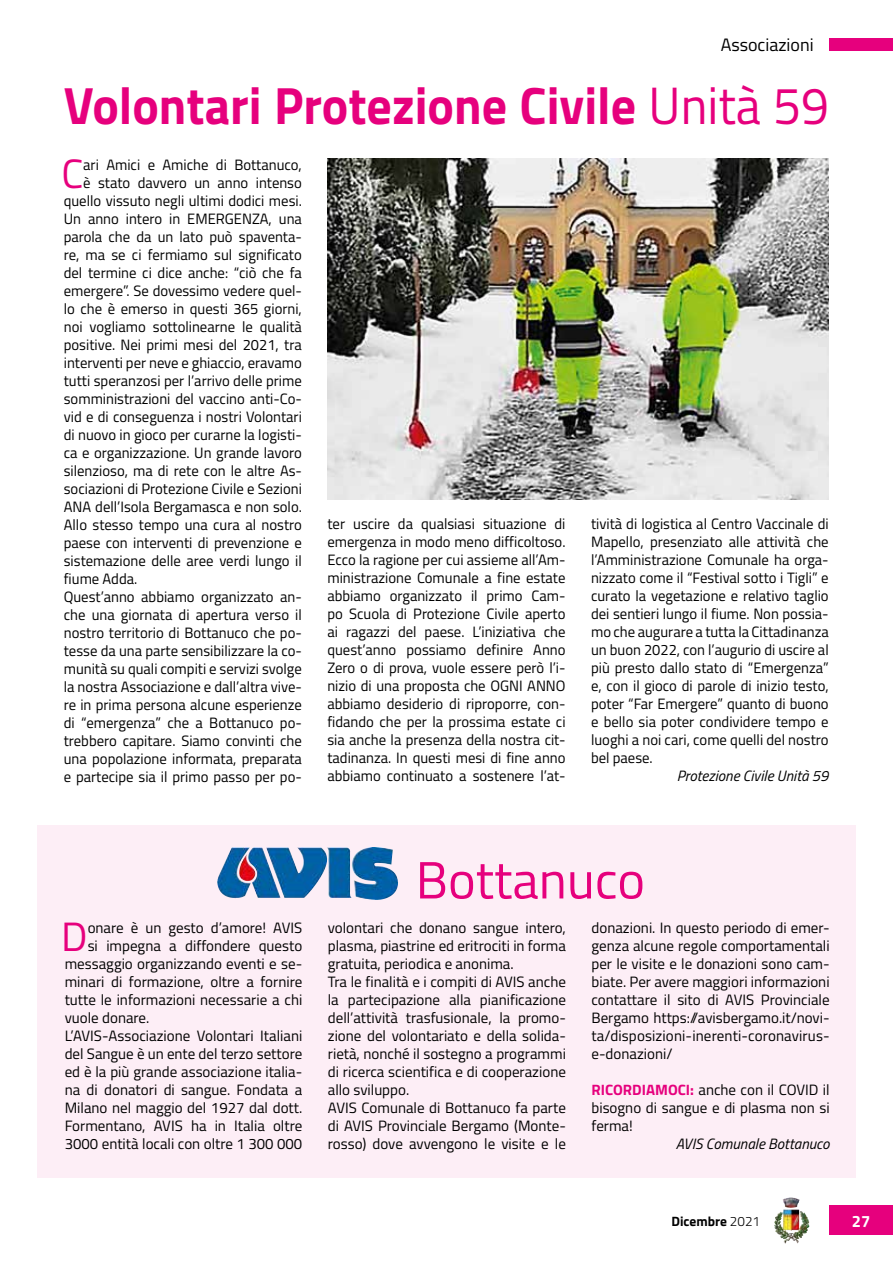
<style>
.page{position:relative;width:893px;height:1263px;background:#fff}
.page>*{position:absolute;margin:0;border:0;box-sizing:border-box;transform-origin:0 0}
.t1{font:700 52.5px "Titillium";color:#e6007d;scale:.95 1}
.t2{font:52.5px "Titillium";color:#e6007d}
.t3{font:40.95px "Titillium";color:#e6007d}
.t4{font:18px "Titillium";color:#000}
.t5{font:700 16.5px "Titillium";color:#fff}
.t6{font:15px/18px "Titillium";color:#000;text-align:justify}
.t7{font:italic 15px "Titillium";color:#000}
.t8{font:700 13.5px "Titillium";color:#000}
.s1{font-weight:400}
.s2{font-weight:700;color:#e6007d}
.s3{font-weight:300}
</style>
<div class="page">
<img style="left:783px;top:1197px;width:13px;height:11px">
<div style="left:829px;top:1205px;width:64px;height:30px;background:#e6007d"></div>
<div style="left:829px;top:38px;width:64px;height:13px;background:#e6007d"></div>
<img style="left:328px;top:159px;width:501px;height:341px">
<div style="left:37px;top:825px;width:819px;height:352px;background:#fdeef6"></div>
<img style="left:352px;top:847px;width:24px;height:37px">
<p class="t4" style="left:721px;top:31px;width:95px">Associazioni</p>
<h1 class="t1" style="left:64px;top:66px;width:807px">Volontari Protezione Civile <span class="s1">Unità 59</span></h1>
<h2 class="t3" style="left:61px;top:144px;width:23px">C</h2>
<p class="t6" style="left:83px;top:155px;width:220px">ari Amici e Amiche di Bottanuco,</p>
<p class="t6" style="left:83px;top:173px;width:220px">è stato davvero un anno intenso</p>
<p class="t6" style="left:64px;top:191px;width:240px">quello vissuto negli ultimi dodici mesi.</p>
<p class="t6" style="left:64px;top:209px;width:240px">Un anno intero in EMERGENZA, una</p>
<p class="t6" style="left:64px;top:227px;width:240px">parola che da un lato può spaventa-</p>
<p class="t6" style="left:64px;top:245px;width:240px">re, ma se ci fermiamo sul significato</p>
<p class="t6" style="left:64px;top:263px;width:240px">del termine ci dice anche: “ciò che fa</p>
<p class="t6" style="left:64px;top:281px;width:240px">emergere”. Se dovessimo vedere quel-</p>
<p class="t6" style="left:64px;top:299px;width:240px">lo che è emerso in questi 365 giorni,</p>
<p class="t6" style="left:64px;top:317px;width:240px">noi vogliamo sottolinearne le qualità</p>
<p class="t6" style="left:64px;top:335px;width:240px">positive. Nei primi mesi del 2021, tra</p>
<p class="t6" style="left:64px;top:353px;width:240px">interventi per neve e ghiaccio, eravamo</p>
<p class="t6" style="left:64px;top:371px;width:240px">tutti speranzosi per l’arrivo delle prime</p>
<p class="t6" style="left:64px;top:389px;width:240px">somministrazioni del vaccino anti-Co-</p>
<p class="t6" style="left:64px;top:407px;width:240px">vid e di conseguenza i nostri Volontari</p>
<p class="t6" style="left:64px;top:425px;width:240px">di nuovo in gioco per curarne la logisti-</p>
<p class="t6" style="left:64px;top:443px;width:240px">ca e organizzazione. Un grande lavoro</p>
<p class="t6" style="left:64px;top:461px;width:240px">silenzioso, ma di rete con le altre As-</p>
<p class="t6" style="left:64px;top:479px;width:240px">sociazioni di Protezione Civile e Sezioni</p>
<p class="t6" style="left:64px;top:497px;width:240px">ANA dell’Isola Bergamasca e non solo.</p>
<p class="t6" style="left:64px;top:515px;width:240px">Allo stesso tempo una cura al nostro</p>
<p class="t6" style="left:64px;top:533px;width:240px">paese con interventi di prevenzione e</p>
<p class="t6" style="left:64px;top:551px;width:240px">sistemazione delle aree verdi lungo il</p>
<p class="t6" style="left:64px;top:569px;width:75px">fiume Adda.</p>
<p class="t6" style="left:64px;top:587px;width:240px">Quest’anno abbiamo organizzato an-</p>
<p class="t6" style="left:64px;top:605px;width:240px">che una giornata di apertura verso il</p>
<p class="t6" style="left:64px;top:623px;width:240px">nostro territorio di Bottanuco che po-</p>
<p class="t6" style="left:64px;top:641px;width:240px">tesse da una parte sensibilizzare la co-</p>
<p class="t6" style="left:64px;top:659px;width:240px">munità su quali compiti e servizi svolge</p>
<p class="t6" style="left:64px;top:677px;width:240px">la nostra Associazione e dall’altra vive-</p>
<p class="t6" style="left:64px;top:695px;width:240px">re in prima persona alcune esperienze</p>
<p class="t6" style="left:64px;top:713px;width:240px">di “emergenza” che a Bottanuco po-</p>
<p class="t6" style="left:64px;top:731px;width:240px">trebbero capitare. Siamo convinti che</p>
<p class="t6" style="left:64px;top:749px;width:240px">una popolazione informata, preparata</p>
<p class="t6" style="left:64px;top:767px;width:240px">e partecipe sia il primo passo per po-</p>
<p class="t6" style="left:327px;top:514px;width:240px">ter uscire da qualsiasi situazione di emergenza in modo meno difficoltoso.<br>Ecco la ragione per cui assieme all’Am&shy;ministrazione Comunale a fine estate abbiamo organizzato il primo Cam&shy;po Scuola di Protezione Civile aperto ai ragazzi del paese. L’iniziativa che quest’anno possiamo definire Anno Zero o di prova, vuole essere però l’i&shy;nizio di una proposta che OGNI ANNO abbiamo desiderio di riproporre, con&shy;fidando che per la prossima estate ci sia anche la presenza della nostra cit&shy;tadinanza. In questi mesi di fine anno abbiamo continuato a sostenere l’at-</p>
<p class="t6" style="left:591px;top:514px;width:239px">tività di logistica al Centro Vaccinale di Mapello, presenziato alle attività che l’Amministrazione Comunale ha orga&shy;nizzato come il “Festival sotto i Tigli” e curato la vegetazione e relativo taglio dei sentieri lungo il fiume. Non possia&shy;mo che augurare a tutta la Cittadinanza un buon 2022, con l’augurio di uscire al più presto dallo stato di “Emergenza” e, con il gioco di parole di inizio testo, poter “Far Emergere” quanto di buono e bello sia poter condividere tempo e luoghi a noi cari, come quelli del nostro bel paese.</p>
<p class="t7" style="left:677px;top:765px;width:154px">Protezione Civile Unità 59</p>
<h2 class="t3" style="left:61px;top:907px;width:28px">D</h2>
<p class="t6" style="left:88px;top:918px;width:216px">onare è un gesto d’amore! AVIS</p>
<p class="t6" style="left:88px;top:936px;width:216px">si impegna a diffondere questo</p>
<p class="t6" style="left:65px;top:954px;width:239px">messaggio organizzando eventi e se-</p>
<p class="t6" style="left:65px;top:972px;width:239px">minari di formazione, oltre a fornire</p>
<p class="t6" style="left:65px;top:990px;width:239px">tutte le informazioni necessarie a chi</p>
<p class="t6" style="left:65px;top:1008px;width:86px">vuole donare.</p>
<p class="t6" style="left:65px;top:1026px;width:239px">L’AVIS-Associazione Volontari Italiani</p>
<p class="t6" style="left:65px;top:1044px;width:239px">del Sangue è un ente del terzo settore</p>
<p class="t6" style="left:65px;top:1062px;width:239px">ed è la più grande associazione italia-</p>
<p class="t6" style="left:65px;top:1080px;width:239px">na di donatori di sangue. Fondata a</p>
<p class="t6" style="left:65px;top:1098px;width:239px">Milano nel maggio del 1927 dal dott.</p>
<p class="t6" style="left:65px;top:1116px;width:239px">Formentano, AVIS ha in Italia oltre</p>
<p class="t6" style="left:65px;top:1134px;width:239px">3000 entità locali con oltre 1 300 000</p>
<h1 class="t2" style="left:416px;top:842px;width:231px">Bottanuco</h1>
<p class="t6" style="left:328px;top:918px;width:240px;text-align:left">volontari che donano sangue intero, plasma, piastrine ed eritrociti in forma gratuita, periodica e anonima.<br>Tra le finalità e i compiti di AVIS anche la partecipazione alla pianificazione dell’attività trasfusionale, la promo&shy;zione del volontariato e della solida&shy;rietà, nonché il sostegno a programmi di ricerca scientifica e di cooperazione allo sviluppo.<br>AVIS Comunale di Bottanuco fa parte di AVIS Provinciale Bergamo (Monte&shy;rosso) dove avvengono le visite e le</p>
<p class="t6" style="left:591px;top:918px;width:240px">donazioni. In questo periodo di emer&shy;genza alcune regole comportamentali per le visite e le donazioni sono cam&shy;biate. Per avere maggiori informazioni contattare il sito di AVIS Provinciale Bergamo https://avisbergamo.it/novi&shy;ta/disposizioni-inerenti-coronavirus&shy;e-donazioni/</p>
<p class="t6" style="left:591px;top:1080px;width:240px"><span class="s2">RICORDIAMOCI:</span> anche con il COVID il bisogno di sangue e di plasma non si ferma!</p>
<p class="t7" style="left:676px;top:1133px;width:155px">AVIS Comunale Bottanuco</p>
<p class="t8" style="left:671px;top:1210px;width:90px">Dicembre <span class="s3">2021</span></p>
<p class="t5" style="left:852px;top:1208px;width:20px">27</p>
</div>
